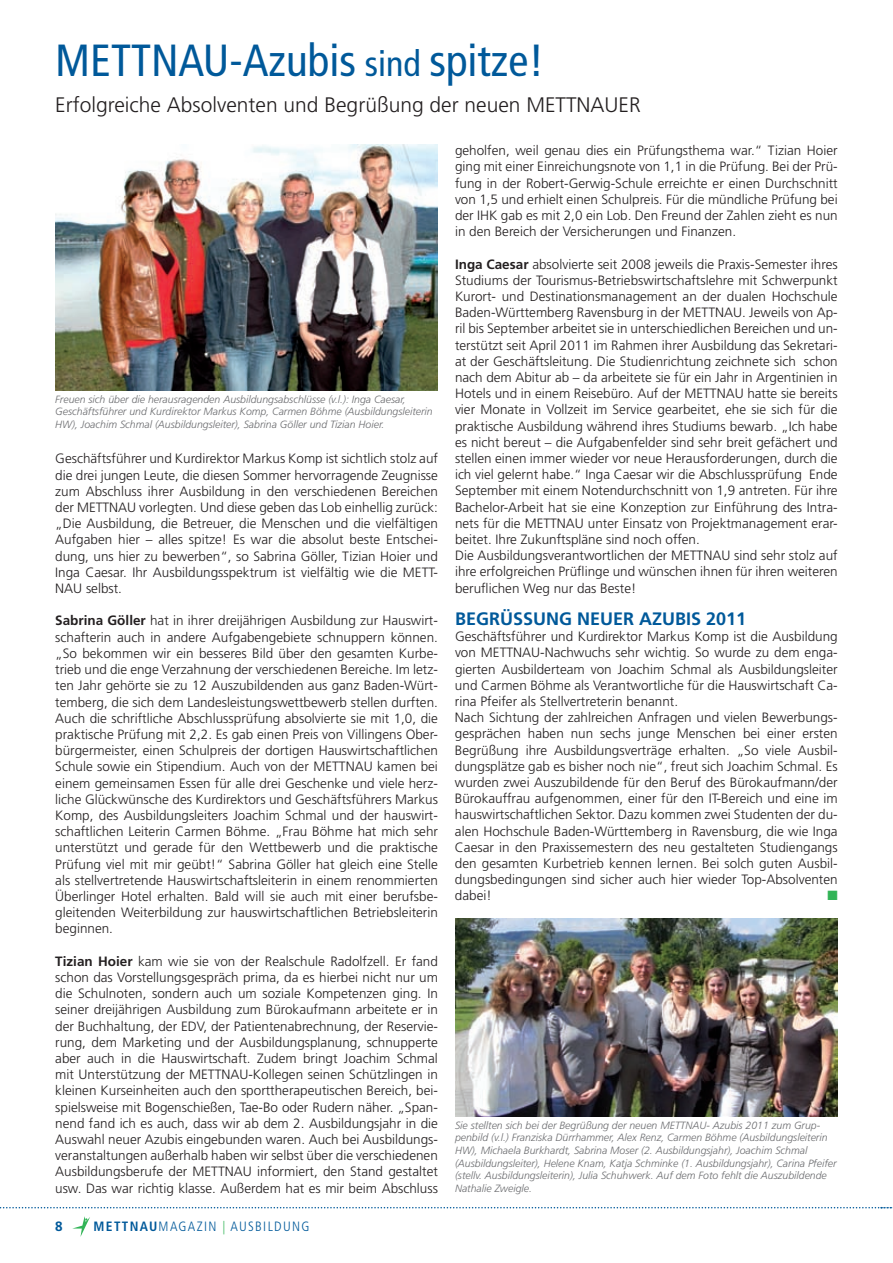
<style>
.page{position:relative;width:893px;height:1263px;background:#fff}
.page>*{position:absolute;margin:0;border:0;box-sizing:border-box;transform-origin:0 0}
.t1{font:condensed 45px "Frutiger";color:#00599a}
.t2{font:300 21px "Frutiger";color:#231f20}
.t3{font:700 18px "Frutiger";color:#00599a}
.t4{font:300 13.5px/16.2px "Frutiger";color:#231f20;text-align:justify}
.t5{font:300 condensed 13.5px "Frutiger";letter-spacing:.1em;color:#00599a}
.t6{font:700 13.5px "Frutiger";color:#00599a}
.t7{font:13.5px "Zapf Dingbats ITC";color:#32b457}
.t8{font:italic 300 10.5px/12.6px "Frutiger";color:#6c6d70}
.s1{font-size:36px}
.s2{font-weight:700}
.s3{color:#32b457}
</style>
<div class="page">
<svg style="left:72px;top:1216px;width:18px;height:21px"></svg>
<svg style="left:0;top:1207px;width:893px;height:1px"></svg>
<img style="left:55px;top:145px;width:383px;height:245px">
<img style="left:455px;top:918px;width:383px;height:198px">
<h1 class="t1" style="left:55px;top:34px;width:59px">METTNAU</h1>
<h1 class="t1" style="left:229px;top:34px;width:316px">-Azubis <span class="s1">sind</span> spitze!</h1>
<h2 class="t2" style="left:55px;top:93px;width:503px">Erfolgreiche Absolventen und Begrüßung der neuen METTNAUE</h2>
<h2 class="t2" style="left:629px;top:93px;width:13px">R</h2>
<p class="t8" style="left:55px;top:393px;width:379px">Freuen sich über die herausragenden Ausbildungsabschlüsse (v.l.): Inga Caesar,<br>Geschäftsführer und Kurdirektor Markus Komp, Carmen Böhme (Ausbildungsleiterin<br>HW), Joachim Schmal (Ausbildungsleiter), Sabrina Göller und Tizian Hoier.</p>
<p class="t4" style="left:55px;top:451px;width:384px">Geschäftsführer und Kurdirektor Markus Komp ist sichtlich stolz auf die drei jungen Leute, die diesen Sommer hervorragende Zeugnisse zum Abschluss ihrer Ausbildung in den verschiedenen Bereichen der METTNAU</p>
<p class="t4" style="left:55px;top:499px;width:384px;text-indent:84px">vorlegten. U nd diese geben das Lob einhellig zurück: „Die Ausbildung, die Betreuer, die Menschen und die vielfältigen Aufgaben hier – alles spitze! Es war die absolut beste Entschei&shy;dung, uns hier zu bewerben“, so Sabrina Göller, Tizian Hoier und Inga Caesar. Ihr Ausbildungsspektrum ist vielfältig wie die METT-NAU</p>
<p class="t4" style="left:86px;top:580px;width:38px">selbst.</p>
<p class="t4" style="left:55px;top:613px;width:384px"><span class="s2">Sabrina Göller</span> hat in ihrer dreijährigen Ausbildung zur Hauswirt&shy;schafterin auch in andere Aufgabengebiete schnuppern können. „So bekommen wir ein besseres Bild über den gesamten Kurbe&shy;trieb und die enge Verzahnung der verschiedenen Bereiche. Im letz&shy;ten Jahr gehörte sie zu 12 Auszubildenden aus ganz Baden-Würt&shy;temberg, die sich dem Landesleistungswettbewerb stellen durften.<br>Auch die schriftliche Abschlussprüfung absolvierte sie mit 1,0, die praktische Prüfung mit 2,2. Es gab einen Preis von Villingens Ober&shy;bürgermeister, einen Schulpreis der dortigen Hauswirtschaftlichen Schule sowie ein Stipendium. Auch von der METTNAU</p>
<p class="t4" style="left:55px;top:758px;width:384px;text-indent:322px">kamen bei einem gemeinsamen Essen für alle drei Geschenke und viele herz&shy;liche Glückwünsche des Kurdirektors und Geschäftsführers Markus Komp, des Ausbildungsleiters Joachim Schmal und der hauswirt&shy;schaftlichen Leiterin Carmen Böhme. „Frau Böhme hat mich sehr unterstützt und gerade für den Wettbewerb und die praktische Prüfung viel mit mir geübt!“ Sabrina Göller hat gleich eine Stelle als stellvertretende Hauswirtschaftsleiterin in einem renommierten Überlinger Hotel erhalten. Bald will sie auch mit einer berufsbe&shy;gleitenden Weiterbildung zur hauswirtschaftlichen Betriebsleiterin beginnen.</p>
<p class="t4" style="left:55px;top:953px;width:384px"><span class="s2">Tizian Hoier</span> kam wie sie von der Realschule Radolfzell. Er fand schon das Vorstellungsgespräch prima, da es hierbei nicht nur um die Schulnoten, sondern auch um soziale Kompetenzen ging. In seiner dreijährigen Ausbildung zum Bürokaufmann arbeitete er in der Buchhaltung, der EDV, der Patientenabrechnung, der Reservie&shy;rung, dem Marketing und der Ausbildungsplanung, schnupperte aber auch in die Hauswirtschaft. Zudem bringt Joachim Schmal mit U nterstützung der METTNAU</p>
<p class="t4" style="left:55px;top:1066px;width:384px;text-indent:193px">-Kollegen seinen Schützlingen in kleinen Kurseinheiten auch den sporttherapeutischen Bereich, bei&shy;spielsweise mit Bogenschießen, Tae-Bo oder Rudern näher. „Span&shy;nend fand ich es auch, dass wir ab dem 2. Ausbildungsjahr in die Auswahl neuer Azubis eingebunden waren. Auch bei Ausbildungs&shy;veranstaltungen außerhalb haben wir selbst über die verschiedenen Ausbildungsberufe der METTNAU</p>
<p class="t4" style="left:55px;top:1163px;width:384px;text-align:right">informiert, den Stand gestaltet<br>usw. Das war richtig klasse. Außerdem hat es mir beim Abschluss</p>
<p class="t6" style="left:55px;top:1218px;width:9px">8</p>
<p class="t5" style="left:94px;top:1218px;width:146px"><span class="s2">METTNAU</span>MAGAZIN <span class="s3">|</span> AUS</p>
<p class="t5" style="left:255px;top:1218px;width:56px">BILDUNG</p>
<p class="t4" style="left:455px;top:142px;width:384px">geholfen, weil genau dies ein Prüfungsthema war.“ Tizian Hoier ging mit einer Einreichungsnote von 1,1 in die Prüfung. Bei der Prü&shy;fung in der Robert-Gerwig-Schule erreichte er einen Durchschnitt von 1,5 und erhielt einen Schulpreis. Für die mündliche Prüfung bei der IH K gab es mit 2,0 ein Lob. Den Freund der Zahlen zieht es nun in den Bereich der Versicherungen und Finanzen.</p>
<p class="t4" style="left:455px;top:256px;width:384px"><span class="s2">Inga Caesar</span> absolvierte seit 2008 jeweils die Praxis-Semester ihres Studiums der Tourismus-Betriebswirtschaftslehre mit Schwerpunkt Kurort- und Destinationsmanagement an der dualen Hochschule Baden-Württemberg Ravensburg in der METTNAU</p>
<p class="t4" style="left:455px;top:304px;width:384px;text-indent:287px">. Jeweils von Ap&shy;ril bis September arbeitet sie in unterschiedlichen Bereichen und un&shy;terstützt seit April 2011 im Rahmen ihrer Ausbildung das Sekretari&shy;at der Geschäftsleitung. Die Studienrichtung zeichnete sich schon nach dem Abitur ab – da arbeitete sie für ein Jahr in Argentinien in Hotels und in einem Reisebüro. Auf der METTNAU</p>
<p class="t4" style="left:455px;top:385px;width:384px;text-indent:292px">hatte sie bereits vier Monate in Vollzeit im Service gearbeitet, ehe sie sich für die praktische Ausbildung während ihres Studiums bewarb. „Ich habe es nicht bereut – die Aufgabenfelder sind sehr breit gefächert und stellen einen immer wieder vor neue Herausforderungen, durch die ich viel gelernt habe.“ Inga Caesar wir die Abschlussprüfung Ende September mit einem Notendurchschnitt von 1,9 antreten. Für ihre Bachelor-Arbeit hat sie eine Konzeption zur Einführung des Intra&shy;nets für die METTNAU</p>
<p class="t4" style="left:455px;top:515px;width:384px;text-align:left;text-indent:133px">unter Einsatz von Projektmanagement erar&shy;beitet. Ihre Zukunftspläne sind noch offen.<br>Die Ausbildungsverantwortlichen der METTNAU</p>
<p class="t4" style="left:455px;top:547px;width:384px;text-indent:279px">sind sehr stolz auf ihre erfolgreichen Prüflinge und wünschen ihnen für ihren weiteren beruflichen Weg nur das Beste!</p>
<h3 class="t3" style="left:455px;top:608px;width:229px">BegrüSSung neuer Azubis</h3>
<h3 class="t3" style="left:706px;top:608px;width:42px">2011</h3>
<p class="t4" style="left:455px;top:628px;width:384px">Geschäftsführer und Kurdirektor Markus Komp ist die Ausbildung von METTNAU</p>
<p class="t4" style="left:455px;top:645px;width:384px;text-align:left;text-indent:85px">-Nachwuchs sehr wichtig. So wurde zu dem enga&shy;gierten Ausbilderteam von Joachim Schmal als Ausbildungsleiter und Carmen Böhme als Verantwortliche für die Hauswirtschaft Ca&shy;rina Pfeifer als Stellvertreterin benannt.<br>Nach Sichtung der zahlreichen Anfragen und vielen Bewerbungs&shy;gesprächen haben nun sechs junge Menschen bei einer ersten Begrüßung ihre Ausbildungsverträge erhalten. „So viele Ausbil&shy;dungsplätze gab es bisher noch nie“, freut sich Joachim Schmal. Es wurden zwei Auszubildende für den Beruf des Bürokaufmann/der Bürokauffrau aufgenommen, einer für den IT-Bereich und eine im hauswirtschaftlichen Sektor. Dazu kommen zwei Studenten der du&shy;alen Hochschule Baden-Württemberg in Ravensburg, die wie Inga Caesar in den Praxissemestern des neu gestalteten Studiengangs den gesamten Kurbetrieb kennen lernen. Bei solch guten Ausbil&shy;dungsbedingungen sind sicher auch hier wieder Top-Absolventen dabei!</p>
<p class="t7" style="left:827px;top:889px;width:12px">■</p>
<p class="t8" style="left:455px;top:1119px;width:383px">Sie stellten sich bei der Begrüßung der neuen METTNAU- Azubis 2011 zum Grup&shy;penbild (v.l.) Franziska Dürrhammer, Alex Renz, Carmen Böhme (Ausbildungsleiterin HW), Michaela Burkhardt, Sabrina Moser (2. Ausbildungsjahr), Joachim Schmal (Ausbildungsleiter), Helene Knam, Katja Schminke (1. Ausbildungsjahr), Carina Pfeifer (stellv. Ausbildungsleiterin), Julia Schuhwerk. Auf dem Foto fehlt die Auszubildende Nathalie Zweigle.</p>
</div>
